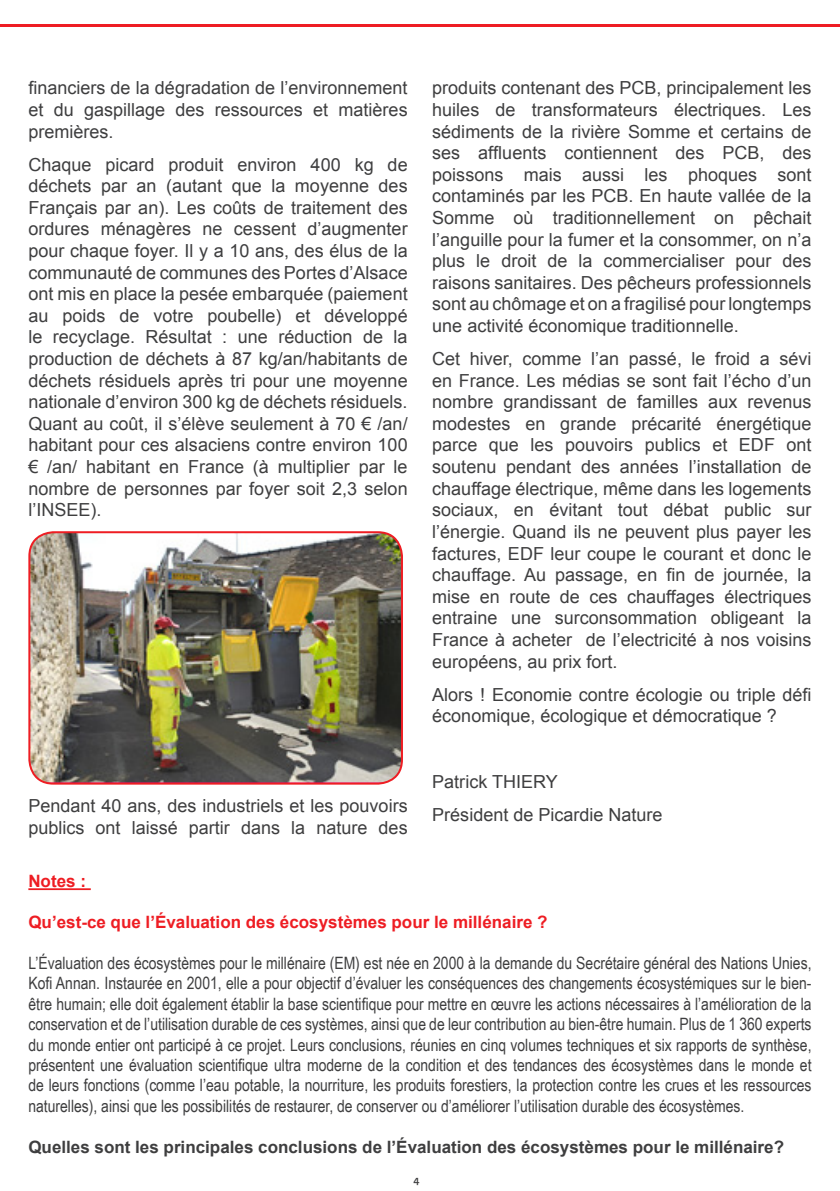
<style>
.page{position:relative;width:840px;height:1191px;background:#fff}
.page>*{position:absolute;margin:0;border:0;box-sizing:border-box;transform-origin:0 0}
.t1{font:18px/21.6px "Arial";color:#3e3e3f;text-align:justify}
.t2{font:17px/20.4px "Arial Narrow";color:#3e3e3f;text-align:justify}
.t3{font:700 17px "Arial";color:#3e3e3f}
.t4{font:700 17px "Arial";color:#ee1d23}
.t5{font:500 14px "Surface";color:#3e3e3f}
</style>
<div class="page">
<hr style="left:0;top:25px;width:839px;height:2px;background:#ee1d23">
<img style="left:29px;top:532px;width:373px;height:250px">
<div style="left:28px;top:531px;width:375px;height:253px;border:2px solid #ee1d23;border-radius:24px"></div>
<hr style="left:28px;top:888px;width:63px;height:2px;background:#ee1d23">
<p class="t1" style="left:28px;top:77px;width:380px">financiers de la dégradation de l’environnement et du gaspillage des ressources et matières premières.</p>
<p class="t1" style="left:28px;top:154px;width:380px">Chaque picard produit environ 400 kg de déchets par an (autant que la moyenne des Français par an). Les coûts de traitement des ordures ménagères ne cessent d’augmenter pour chaque foyer. Il y a 10 ans, des élus de la communauté de communes des Portes d’Alsace ont mis en place la pesée embarquée (paiement au poids de votre poubelle) et développé le recyclage. Résultat : une réduction de la production de déchets à 87 kg/an/habitants de déchets résiduels après tri pour une moyenne nationale d’environ 300 kg de déchets résiduels.<br>Quant au coût, il s’élève seulement à 70 € /an/ habitant pour ces alsaciens contre environ 100 € /an/ habitant en France (à multiplier par le nombre de personnes par foyer soit 2,3 selon l’INSEE).</p>
<p class="t1" style="left:28px;top:795px;width:380px">Pendant 40 ans, des industriels et les pouvoirs publics ont laissé partir dans la nature des</p>
<p class="t1" style="left:432px;top:77px;width:380px">produits contenant des PCB, principalement les huiles de transformateurs électriques. Les sédiments de la rivière Somme et certains de ses affluents contiennent des PCB, des poissons mais aussi les phoques sont contaminés par les PCB. En haute vallée de la Somme où traditionnellement on pêchait l’anguille pour la fumer et la consommer, on n’a plus le droit de la commercialiser pour des raisons sanitaires. Des pêcheurs professionnels sont au chômage et on a fragilisé pour longtemps une activité économique traditionnelle.</p>
<p class="t1" style="left:432px;top:348px;width:380px">Cet hiver, comme l’an passé, le froid a sévi en France. Les médias se sont fait l’écho d’un nombre grandissant de familles aux revenus modestes en grande précarité énergétique parce que les pouvoirs publics et EDF ont soutenu pendant des années l’installation de chauffage électrique, même dans les logements sociaux, en évitant tout débat public sur l’énergie. Quand ils ne peuvent plus payer les factures, EDF leur coupe le courant et donc le chauffage. Au passage, en fin de journée, la mise en route de ces chauffages électriques entraine une surconsommation obligeant la France à acheter de l’electricité à nos voisins européens, au prix fort.</p>
<p class="t1" style="left:432px;top:683px;width:380px">Alors ! Economie contre écologie ou triple défi économique, écologique et démocratique ?</p>
<p class="t1" style="left:432px;top:765px;width:232px;line-height:33px">Patrick THIERY<br>Président de Picardie Nature</p>
<p class="t4" style="left:28px;top:870px;width:59px">Notes :</p>
<p class="t4" style="left:28px;top:911px;width:520px">Qu’est-ce que l’Évaluation des écosystèmes pour le millénaire ?</p>
<p class="t2" style="left:28px;top:952px;width:784px">L’Évaluation des écosystèmes pour le millénaire (EM) est née en 2000 à la demande du Secrétaire général des Nations Unies, Kofi Annan. Instaurée en 2001, elle a pour objectif d’évaluer les conséquences des changements écosystémiques sur le bien&shy;être humain; elle doit également établir la base scientifique pour mettre en œuvre les actions nécessaires à l’amélioration de la conservation et de l’utilisation durable de ces systèmes, ainsi que de leur contribution au bien-être humain. Plus de 1 360 experts du monde entier ont participé à ce projet. Leurs conclusions, réunies en cinq volumes techniques et six rapports de synthèse, présentent une évaluation scientifique ultra moderne de la condition et des tendances des écosystèmes dans le monde et de leurs fonctions (comme l’eau potable, la nourriture, les produits forestiers, la protection contre les crues et les ressources naturelles), ainsi que les possibilités de restaurer, de conserver ou d’améliorer l’utilisation durable des écosystèmes.</p>
<p class="t3" style="left:28px;top:1135px;width:756px">Quelles sont les principales conclusions de l’Évaluation des écosystèmes pour le millénaire?</p>
<p class="t5" style="left:413px;top:1174px;width:8px">4</p>
</div>
